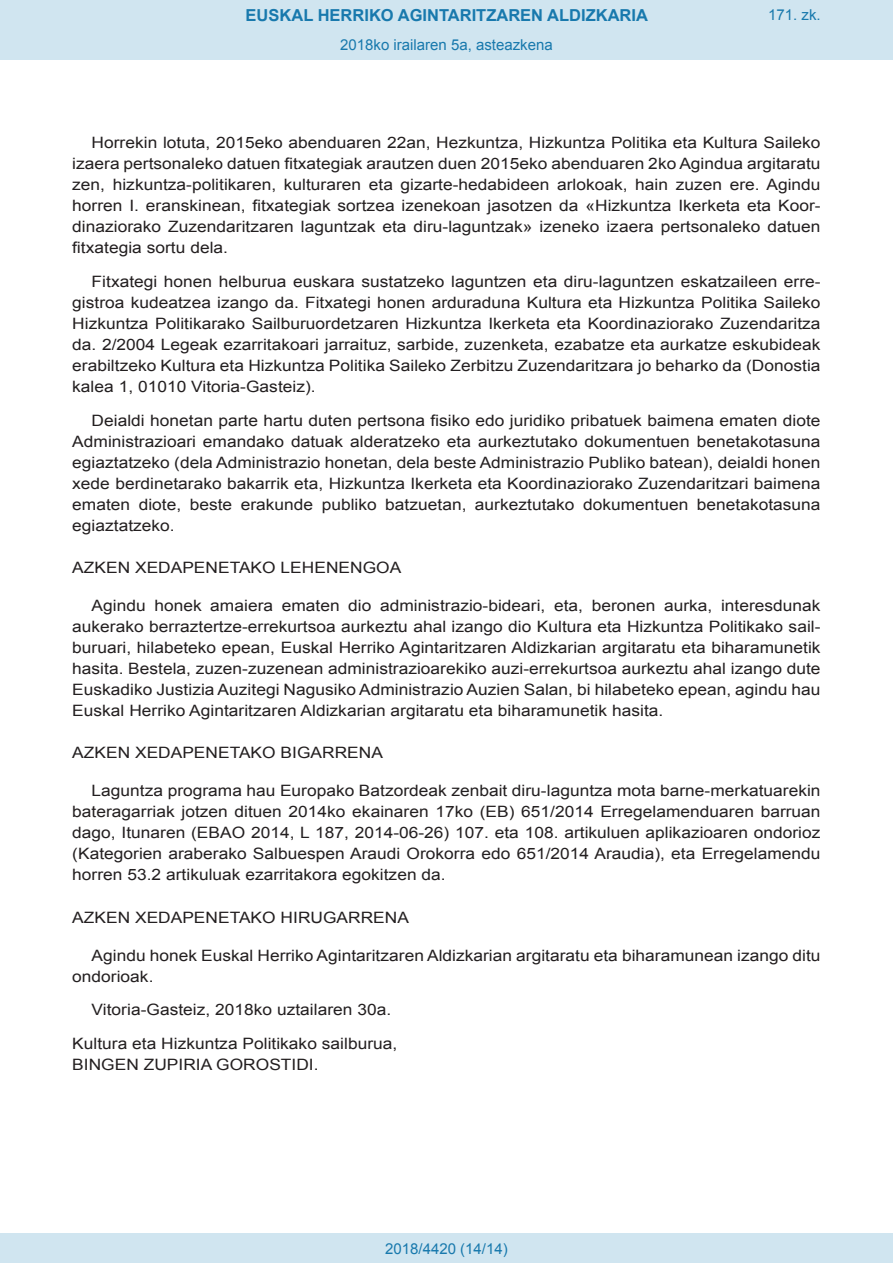
<style>
.page{position:relative;width:893px;height:1263px;background:#fff}
.page>*{position:absolute;margin:0;border:0;box-sizing:border-box;transform-origin:0 0}
.t1{font:700 16.5px "Arial";color:#1879ad}
.BOPVDetalle{font:15.6px/21px "Arial";color:#231f20;text-align:justify;scale:1.11 1}
.BOPVDisposicionTitul{font:15.6px "Arial";color:#231f20;scale:1.11 1}
.BOPVFirmaPuesto{font:15.6px "Arial";color:#231f20;scale:1.11 1}
.BOPVFirmaLugFec{font:15.6px "Arial";color:#231f20;scale:1.11 1}
.BOPVFirmaNombre{font:15.6px "Arial";color:#231f20;scale:1.11 1}
.Paginacion_Centro{font:15px "Arial";color:#1879ad}
</style>
<div class="page">
<div style="left:0;top:0;width:893px;height:60px;background:#d0e5f0"></div>
<div style="left:0;top:1233px;width:893px;height:30px;background:#d0e5f0"></div>
<p class="t1" style="left:246px;top:4px;width:404px">EUSKAL HERRIKO AGINTARITZAREN ALDIZKARIA</p>
<p class="Paginacion_Centro" style="left:340px;top:35px;width:214px">2018ko irailaren 5a, asteazkena</p>
<p class="Paginacion_Centro" style="left:768px;top:5px;width:54px">171. zk.</p>
<p class="BOPVDetalle" style="left:72px;top:132px;width:676px;text-indent:19px">Horrekin lotuta, 2015eko abenduaren 22an, Hezkuntza, Hizkuntza Politika eta Kultura Saileko izaera pertsonaleko datuen fitxategiak arautzen duen 2015eko abenduaren 2ko Agindua argitaratu zen, hizkuntza-politikaren, kulturaren eta gizarte-hedabideen arlokoak, hain zuzen ere. Agindu horren I. eranskinean, fitxategiak sortzea izenekoan jasotzen da «Hizkuntza Ikerketa eta Koor&shy;dinaziorako Zuzendaritzaren laguntzak eta diru-laguntzak» izeneko izaera pertsonaleko datuen fitxategia sortu dela.</p>
<p class="BOPVDetalle" style="left:72px;top:271px;width:676px;text-indent:19px">Fitxategi honen helburua euskara sustatzeko laguntzen eta diru-laguntzen eskatzaileen erre&shy;gistroa kudeatzea izango da. Fitxategi honen arduraduna Kultura eta Hizkuntza Politika Saileko Hizkuntza Politikarako Sailburuordetzaren Hizkuntza Ikerketa eta Koordinaziorako Zuzendaritza da. 2/2004 Legeak ezarritakoari jarraituz, sarbide, zuzenketa, ezabatze eta aurkatze eskubideak erabiltzeko Kultura eta Hizkuntza Politika Saileko Zerbitzu Zuzendaritzara jo beharko da (Donostia kalea 1, 01010 Vitoria-Gasteiz).</p>
<p class="BOPVDetalle" style="left:72px;top:410px;width:676px;text-indent:19px">Deialdi honetan parte hartu duten pertsona fisiko edo juridiko pribatuek baimena ematen diote Administrazioari emandako datuak alderatzeko eta aurkeztutako dokumentuen benetakotasuna egiaztatzeko (dela Administrazio honetan, dela beste Administrazio Publiko batean), deialdi honen xede berdinetarako bakarrik eta, Hizkuntza Ikerketa eta Koordinaziorako Zuzendaritzari baimena ematen diote, beste erakunde publiko batzuetan, aurkeztutako dokumentuen benetakotasuna egiaztatzeko.</p>
<p class="BOPVDisposicionTitul" style="left:72px;top:557px;width:298px">AZKEN XEDAPENETAKO LEHENENGOA</p>
<p class="BOPVDetalle" style="left:72px;top:595px;width:676px;text-indent:19px">Agindu honek amaiera ematen dio administrazio-bideari, eta, beronen aurka, interesdunak aukerako berraztertze-errekurtsoa aurkeztu ahal izango dio Kultura eta Hizkuntza Politikako sail&shy;buruari, hilabeteko epean, Euskal Herriko Agintaritzaren Aldizkarian argitaratu eta biharamunetik hasita. Bestela, zuzen-zuzenean administrazioarekiko auzi-errekurtsoa aurkeztu ahal izango dute Euskadiko Justizia Auzitegi Nagusiko Administrazio Auzien Salan, bi hilabeteko epean, agindu hau Euskal Herriko Agintaritzaren Aldizkarian argitaratu eta biharamunetik hasita.</p>
<p class="BOPVDisposicionTitul" style="left:72px;top:742px;width:281px">AZKEN XEDAPENETAKO BIGARRENA</p>
<p class="BOPVDetalle" style="left:72px;top:780px;width:676px;text-indent:19px">Laguntza programa hau Europako Batzordeak zenbait diru-laguntza mota barne-merkatuarekin bateragarriak jotzen dituen 2014ko ekainaren 17ko (EB) 651/2014 Erregelamenduaren barruan dago, Itunaren (EBAO 2014, L 187, 2014-06-26) 107. eta 108. artikuluen aplikazioaren ondorioz (Kategorien araberako Salbuespen Araudi Orokorra edo 651/2014 Araudia), eta Erregelamendu horren 53.2 artikuluak ezarritakora egokitzen da.</p>
<p class="BOPVDisposicionTitul" style="left:72px;top:907px;width:305px">AZKEN XEDAPENETAKO HIRUGARRENA</p>
<p class="BOPVDetalle" style="left:72px;top:945px;width:676px;text-indent:19px">Agindu honek Euskal Herriko Agintaritzaren Aldizkarian argitaratu eta biharamunean izango ditu ondorioak.</p>
<p class="BOPVFirmaLugFec" style="left:92px;top:999px;width:271px">Vitoria-Gasteiz, 2018ko uztailaren 30a.</p>
<p class="BOPVFirmaPuesto" style="left:72px;top:1033px;width:294px">Kultura eta Hizkuntza Politikako sailburua,</p>
<p class="BOPVFirmaNombre" style="left:72px;top:1054px;width:223px">BINGEN ZUPIRIA GOROSTIDI.</p>
<p class="Paginacion_Centro" style="left:385px;top:1238px;width:124px">2018/4420 (14/14)</p>
</div>
